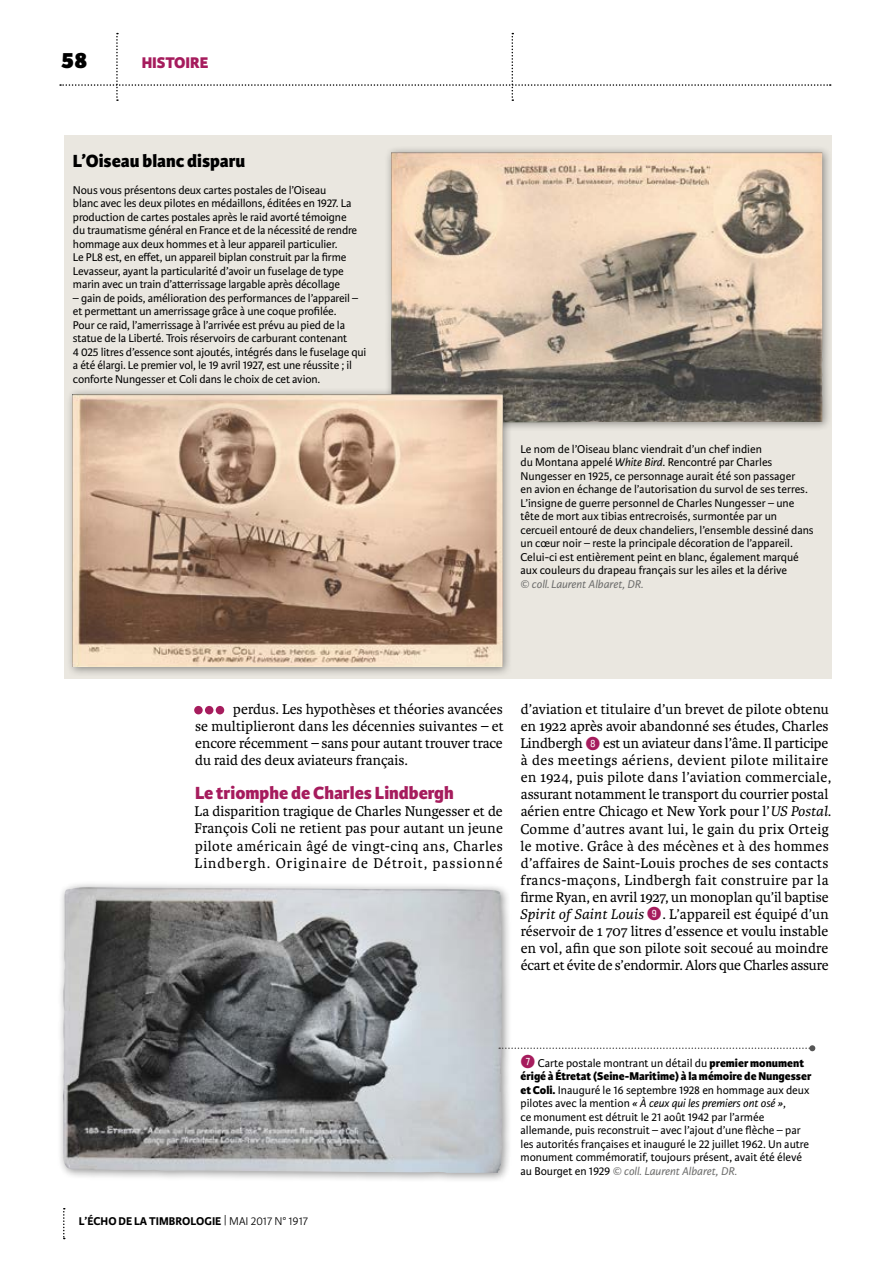
<style>
.page{position:relative;width:893px;height:1263px;background:#fff}
.page>*{position:absolute;margin:0;border:0;box-sizing:border-box;transform-origin:0 0}
.t1{font:800 24px "Karmina Sans";color:#000}
.t2{font:800 18.75px "Karmina Sans";color:#a61c5d}
.t3{font:800 18.75px "Karmina Sans";color:#000}
.t4{font:800 16.5px "Karmina Sans";color:#a61c5d}
.t5{font:15px/17px "Karmina";letter-spacing:.005em;color:#000;text-align:justify}
.t6{font:12px/13.5px "Karmina Sans";letter-spacing:-.01em;color:#000}
.t7{font:700 12px "Karmina Sans";color:#000}
.t8{font:italic 12px "Karmina Sans";color:#6f6f6e}
.s1{font-style:italic}
.s2{font-family:"Fyra Numeric Circle Closed";font-size:18px;color:#a61c5d}
.s3{font-weight:300}
.s4{font-weight:800}
.s5{font-style:italic;color:#6f6f6e}
</style>
<div class="page">
<div style="left:194px;top:706px;width:9px;height:8px;background:#a61c5d;border-radius:50%"></div>
<div style="left:205px;top:706px;width:8px;height:8px;background:#a61c5d;border-radius:50%"></div>
<div style="left:216px;top:706px;width:8px;height:8px;background:#a61c5d;border-radius:50%"></div>
<div style="left:57px;top:881px;width:455px;height:301px;background:#000;opacity:.4"></div>
<img style="left:63px;top:887px;width:440px;height:286px">
<div style="left:64px;top:135px;width:768px;height:544px;background:#eae7e0"></div>
<div style="left:384px;top:146px;width:448px;height:286px;background:#000;opacity:.4"></div>
<img style="left:391px;top:152px;width:431px;height:270px">
<div style="left:66px;top:388px;width:446px;height:289px;background:#000;opacity:.4"></div>
<img style="left:73px;top:394px;width:429px;height:273px">
<svg style="left:499px;top:1045px;width:316px;height:6px"></svg>
<svg style="left:63px;top:1208px;width:2px;height:31px"></svg>
<svg style="left:60px;top:33px;width:771px;height:68px"></svg>
<h1 class="t1" style="left:62px;top:46px;width:27px">58</h1>
<h3 class="t4" style="left:142px;top:53px;width:68px">HISTOIRE</h3>
<h2 class="t3" style="left:73px;top:149px;width:174px">L’Oiseau blanc disparu</h2>
<p class="t6" style="left:73px;top:183px;width:286px">Nous vous présentons deux cartes postales de l’Oiseau<br>blanc avec les deux pilotes en médaillons, éditées en 1927. La production de cartes postales après le raid avorté témoigne du traumatisme général en France et de la nécessité de rendre hommage aux deux hommes et à leur appareil particulier.<br>Le PL8 est, en effet, un appareil biplan construit par la firme Levasseur, ayant la particularité d’avoir un fuselage de type marin avec un train d’atterrissage largable après décollage</p>
<p class="t6" style="left:73px;top:291px;width:295px">– gain de poids, amélioration des performances de l’appareil – et permettant un amerrissage grâce à une coque profilée.<br>Pour ce raid, l’amerrissage à l’arrivée est prévu au pied de la statue de la Liberté. Trois réservoirs de carburant contenant<br>4 025 litres d’essence sont ajoutés, intégrés dans le fuselage qui a été élargi. Le premier vol, le 19 avril 1927, est une réussite ; il conforte Nungesser et Coli dans le choix de cet avion.</p>
<p class="t6" style="left:520px;top:442px;width:295px">Le nom de l’Oiseau blanc viendrait d’un chef indien<br>du Montana appelé <span class="s1">White Bird</span>. Rencontré par Charles Nungesser en 1925, ce personnage aurait été son passager<br>en avion en échange de l’autorisation du survol de ses terres.<br>L’insigne de guerre personnel de Charles Nungesser – une tête de mort aux tibias entrecroisés, surmontée par un cercueil entouré de deux chandeliers, l’ensemble dessiné dans un cœur noir – reste la principale décoration de l’appareil.<br>Celui-ci est entièrement peint en blanc, également marqué aux couleurs du drapeau français sur les ailes et la dérive</p>
<p class="t8" style="left:520px;top:577px;width:125px">© coll.Laurent Albaret, DR.</p>
<p class="t5" style="left:195px;top:701px;width:310px;text-indent:38px">perdus. Les hypothèses et théories avancées se multiplieront dans les décennies suivantes – et encore récemment – sans pour autant trouver trace du raid des deux aviateurs français.</p>
<h2 class="t2" style="left:195px;top:782px;width:260px">Le triomphe de Charles Lindbergh</h2>
<p class="t5" style="left:195px;top:803px;width:310px">La disparition tragique de Charles Nungesser et de François Coli ne retient pas pour autant un jeune pilote américain âgé de vingt-cinq ans, Charles Lindbergh. Originaire de Détroit, passionné</p>
<p class="t5" style="left:520px;top:701px;width:313px;text-align:left">d’aviation et titulaire d’un brevet de pilote obtenu en 1922 après avoir abandonné ses études, Charles Lindbergh <span class="s2">8</span> est un aviateur dans l’âme. Il participe à des meetings aériens, devient pilote militaire en 1924, puis pilote dans l’aviation commerciale, assurant notamment le transport du courrier postal aérien entre Chicago et New York pour l’<span class="s1">US Postal</span>.<br>Comme d’autres avant lui, le gain du prix Orteig le motive. Grâce à des mécènes et à des hommes d’affaires de Saint-Louis proches de ses contacts francs-maçons, Lindbergh fait construire par la firme Ryan, en avril 1927, un monoplan qu’il baptise <span class="s1">Spirit of Saint Louis</span> <span class="s2">9</span>. L’appareil est équipé d’un réservoir de 1 707 litres d’essence et voulu instable en vol, afin que son pilote soit secoué au moindre écart et évite de s’endormir. Alors que Charles assure</p>
<p class="t7" style="left:79px;top:1214px;width:231px">L’ÉCHO DE LA TIMBROLOGIE <span class="s3">| MAI 2017 N° 1917</span></p>
<p class="t6" style="left:520px;top:1056px;width:292px"><span class="s2">7</span> Carte postale montrant un détail du <span class="s4">premier monument érigé à Étretat (Seine-Maritime) à la mémoire de Nungesser et Coli.</span> Inauguré le 16 septembre 1928 en hommage aux deux pilotes avec la mention <span class="s1">« À ceux qui les premiers ont osé »</span>,<br>ce monument est détruit le 21 août 1942 par l’armée allemande, puis reconstruit – avec l’ajout d’une flèche – par les autorités françaises et inauguré le 22 juillet 1962. Un autre monument commémoratif, toujours présent, avait été élevé au Bourget en 1929 <span class="s5">© coll. Laurent Albaret, DR.</span></p>
</div>
